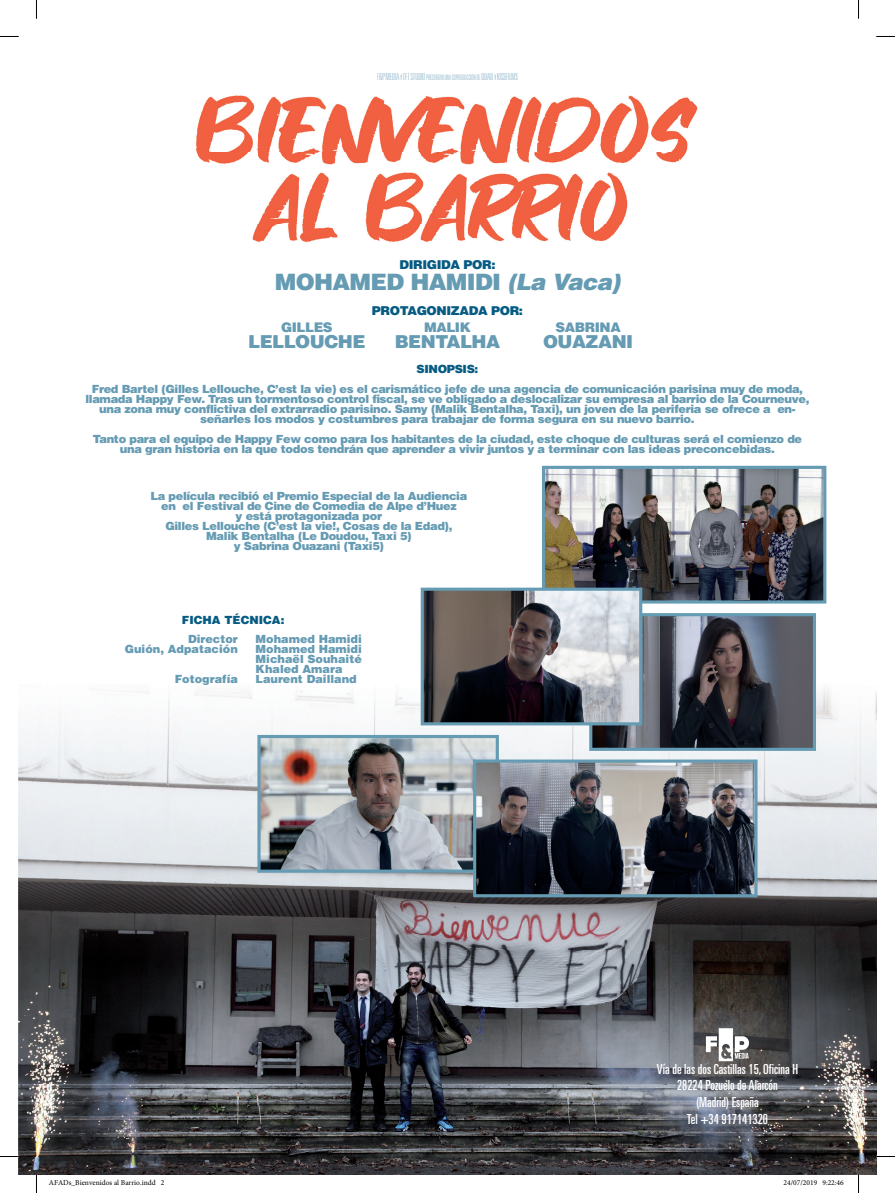
<style>
.page{position:relative;width:895px;height:1193px;background:#fff}
.page>*{position:absolute;margin:0;border:0;box-sizing:border-box;transform-origin:0 0}
.t1{font:900 22.62px "Helvetica LT Std";letter-spacing:-.03em;color:#659bb3}
.t2{font:900 17.88px "Helvetica LT Std";letter-spacing:-.03em;color:#659bb3}
.t3{font:ultra-condensed 13.88px/16.6px "Univers";color:#fff;text-align:center}
.t4{font:900 13.25px "Helvetica LT Std";letter-spacing:-.03em;color:#659bb3}
.t5{font:900 12.25px "Helvetica LT Std";letter-spacing:-.03em;color:#065b83}
.t6{font:900 11.25px/10px "Helvetica LT Std";letter-spacing:-.03em;color:#659bb3;text-align:center}
.t7{font:900 11.25px "Helvetica LT Std";color:#659bb3}
.t8{font:900 11.25px "Helvetica LT Std";color:#065b83}
.t9{font:900 11.25px "Helvetica LT Std";letter-spacing:-.03em;color:#065b83}
.t10{font:300 ultra-condensed 10px "Univers LT Std";letter-spacing:-.04em;color:#a9c7d6}
.t11{font:7.5px "Minion Pro";color:#000}
.s1{font-size:7.5px}
.s2{font-style:italic}
</style>
<div class="page">
<img style="left:19px;top:690px;width:857px;height:484px">
<img style="left:196px;top:95px;width:502px;height:148px">
<img style="left:704px;top:1026px;width:47px;height:36px">
<img style="left:257px;top:466px;width:569px;height:431px">
<svg style="left:0;top:36px;width:19px;height:1px"></svg>
<svg style="left:876px;top:36px;width:19px;height:1px"></svg>
<svg style="left:0;top:1155px;width:19px;height:2px"></svg>
<svg style="left:876px;top:1155px;width:19px;height:2px"></svg>
<svg style="left:36px;top:0;width:1px;height:19px"></svg>
<svg style="left:36px;top:1174px;width:1px;height:19px"></svg>
<svg style="left:858px;top:0;width:1px;height:19px"></svg>
<svg style="left:858px;top:1174px;width:1px;height:19px"></svg>
<p class="t10" style="left:376px;top:72px;width:143px">F&amp;P MEDIA <span class="s1">Y</span> TF1 STUDIO <span class="s1">PRESENTAN UNA COPRODUCCIÓN DE</span> QUAD <span class="s1">Y</span> KISSFILMS</p>
<p class="t5" style="left:399px;top:257px;width:98px">DIRIGIDA POR:</p>
<h1 class="t1" style="left:275px;top:267px;width:347px">MOHAMED HAMIDI <span class="s2">(La Vaca)</span></h1>
<p class="t5" style="left:372px;top:303px;width:153px">PROTAGONIZADA POR:</p>
<p class="t4" style="left:281px;top:318px;width:53px">GILLES</p>
<h2 class="t2" style="left:248px;top:330px;width:119px">LELLOUCHE</h2>
<p class="t4" style="left:424px;top:318px;width:48px">MALIK</p>
<h2 class="t2" style="left:395px;top:330px;width:107px">BENTALHA</h2>
<p class="t4" style="left:555px;top:318px;width:67px">SABRINA</p>
<h2 class="t2" style="left:543px;top:330px;width:92px">OUAZANI</h2>
<p class="t9" style="left:417px;top:361px;width:63px">SINOPSIS:</p>
<p class="t6" style="left:85px;top:383px;width:726px">Fred Bartel (Gilles Lellouche, C’est la vie) es el carismático jefe de una agencia de comunicación parisina muy de moda, llamada Happy Few. Tras un tormentoso control fiscal, se ve obligado a deslocalizar su empresa al barrio de la Courneuve, una zona muy conflictiva del extrarradio parisino. Samy (Malik Bentalha, Taxi), un joven de la periferia se ofrece a en&shy;señarles los modos y costumbres para trabajar de forma segura en su nuevo barrio.</p>
<p class="t6" style="left:93px;top:433px;width:711px">Tanto para el equipo de Happy Few como para los habitantes de la ciudad, este choque de culturas será el comienzo de una gran historia en la que todos tendrán que aprender a vivir juntos y a terminar con las ideas preconcebidas.</p>
<p class="t6" style="left:151px;top:491px;width:318px">La película recibió el Premio Especial de la Audiencia en el Festival de Cine de Comedia de Alpe d’Huez<br>y está protagonizada por<br>Gilles Lellouche (C’est la vie!, Cosas de la Edad), Malik Bentalha (Le Doudou, Taxi 5)<br>y Sabrina Ouazani (Taxi5)</p>
<p class="t8" style="left:182px;top:612px;width:104px">FICHA TÉCNICA:</p>
<p class="t7" style="left:188px;top:631px;width:51px">Director</p>
<p class="t7" style="left:256px;top:631px;width:108px">Mohamed Hamidi</p>
<p class="t7" style="left:125px;top:641px;width:115px">Guión, Adpatación</p>
<p class="t6" style="left:256px;top:643px;width:108px;text-align:justify">Mohamed Hamidi Michaël Souhaité Khaled Amara</p>
<p class="t7" style="left:175px;top:671px;width:65px">Fotografía</p>
<p class="t7" style="left:256px;top:671px;width:103px">Laurent Dailland</p>
<p class="t3" style="left:657px;top:1060px;width:143px">Vía de las dos Castillas 15, Oficina H<br>28224 Pozuelo de Alarcón<br>(Madrid) España<br>Tel +34 917141320</p>
<p class="t11" style="left:49px;top:1178px;width:117px">AFADs_Bienvenidos al Barrio.indd 2</p>
<p class="t11" style="left:784px;top:1178px;width:62px">24/07/2019 9:22:46</p>
</div>
